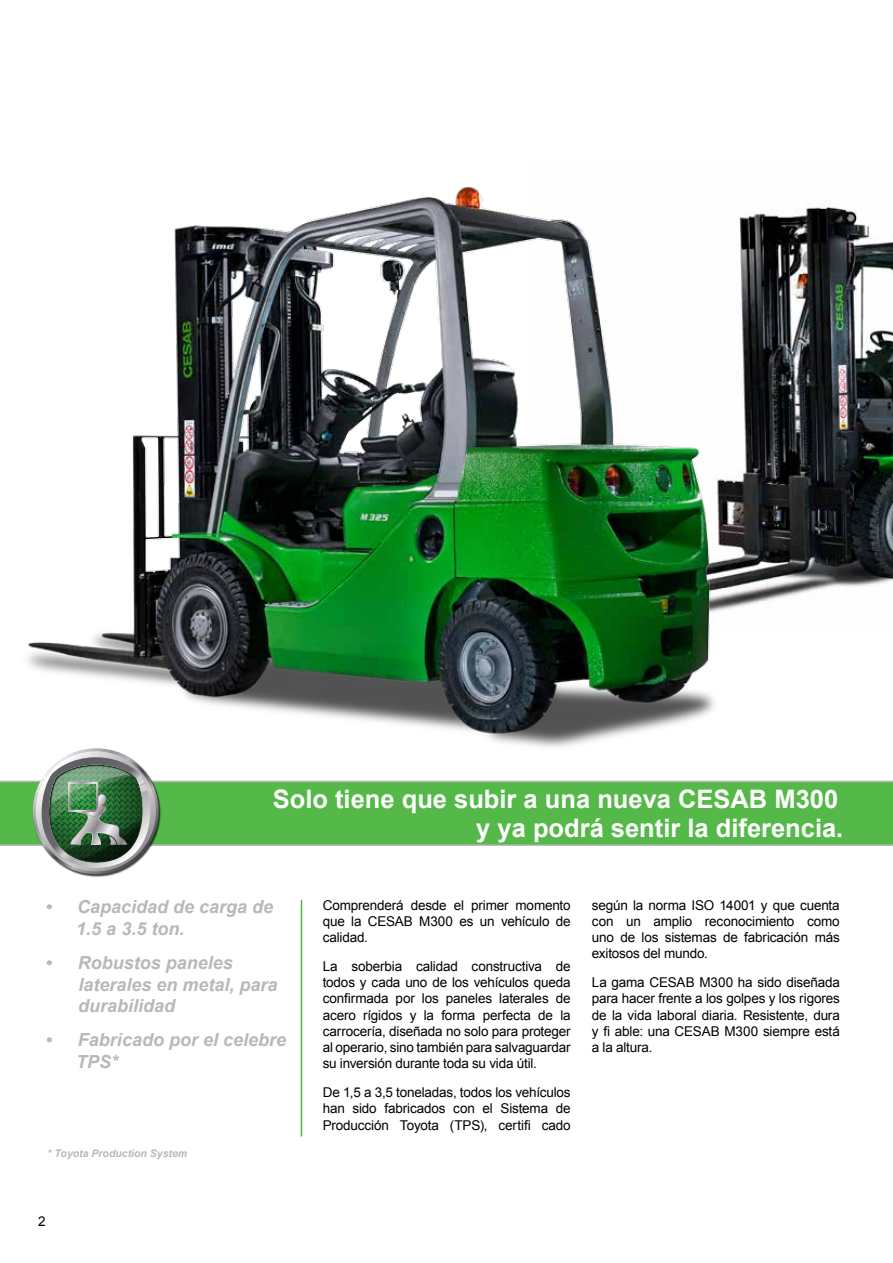
<style>
.page{position:relative;width:893px;height:1263px;background:#fff}
.page>*{position:absolute;margin:0;border:0;box-sizing:border-box;transform-origin:0 0}
.t1{font:700 25.5px/28.5px "Arial";color:#fff;text-align:right}
.t2{font:italic 700 18px/21.6px "Arial";color:#b6b8ba}
.t3{font:13.5px/16.2px "Arial";letter-spacing:-.015em;color:#000;text-align:justify}
.t4{font:italic 700 10.5px "Arial";color:#b6b8ba}
</style>
<div class="page">
<img style="left:739px;top:200px;width:154px;height:182px">
<div style="left:0;top:781px;width:893px;height:64px;background:#54b948"></div>
<hr style="left:301px;top:900px;width:1px;height:236px;background:#54b948">
<hr style="left:0;top:844px;width:893px;height:2px;background:#b6b8ba">
<svg style="left:0;top:382px;width:893px;height:401px"></svg>
<img style="left:32px;top:759px;width:130px;height:118px">
<img style="left:33px;top:759px;width:126px;height:115px">
<img style="left:0;top:186px;width:732px;height:573px">
<h1 class="t1" style="left:273px;top:786px;width:572px">Solo tiene que subir a una nueva CESAB M300 y ya podrá sentir la diferencia.</h1>
<h2 class="t2" style="left:76px;top:896px;width:199px;text-indent:-31px">• Capacidad de carga de<br>1.5 a 3.5 ton.</h2>
<h2 class="t2" style="left:78px;top:952px;width:201px;text-indent:-33px">• Robustos paneles laterales en metal, para durabilidad</h2>
<h2 class="t2" style="left:76px;top:1030px;width:211px;text-indent:-31px">• Fabricado por el celebre<br>TPS*</h2>
<p class="t4" style="left:48px;top:1146px;width:141px">* Toyota Production System</p>
<p class="t3" style="left:38px;top:1213px;width:9px">2</p>
<p class="t3" style="left:323px;top:897px;width:249px">Comprenderá desde el primer momento que la CESAB M300 es un vehículo de calidad.</p>
<p class="t3" style="left:323px;top:958px;width:249px">La soberbia calidad constructiva de todos y cada uno de los vehículos queda confirmada por los paneles laterales de acero rígidos y la forma perfecta de la carrocería, diseñada no solo para proteger al operario, sino también para salvaguardar su inversión durante toda su vida útil.</p>
<p class="t3" style="left:323px;top:1084px;width:249px">De 1,5 a 3,5 toneladas, todos los vehículos han sido fabricados con el Sistema de Producción Toyota (TPS), certifi cado</p>
<p class="t3" style="left:592px;top:897px;width:249px">según la norma ISO 14001 y que cuenta con un amplio reconocimiento como uno de los sistemas de fabricación más exitosos del mundo.</p>
<p class="t3" style="left:592px;top:974px;width:249px">La gama CESAB M300 ha sido diseñada para hacer frente a los golpes y los rigores de la vida laboral diaria. Resistente, dura y fi able: una CESAB M300 siempre está a la altura.</p>
</div>
